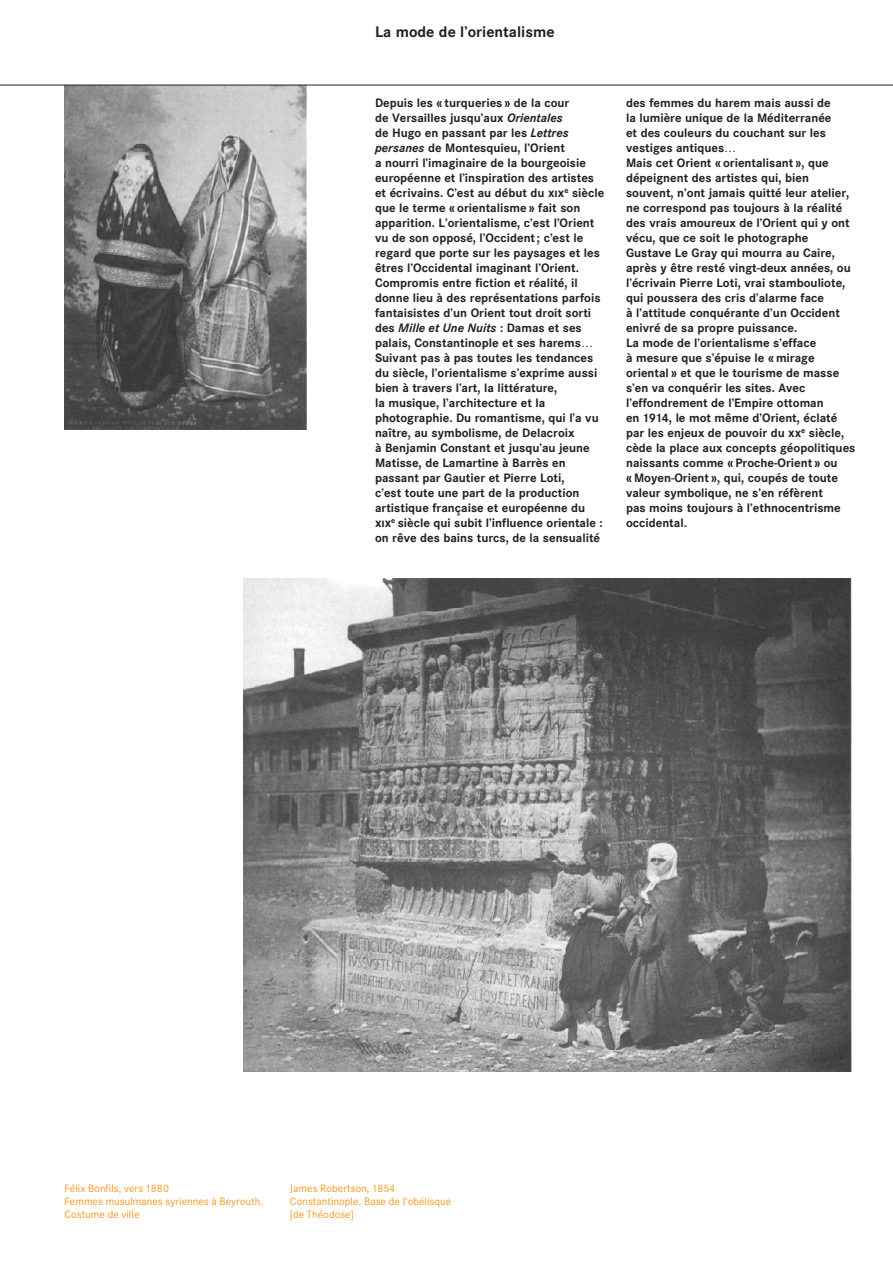
<style>
.page{position:relative;width:893px;height:1263px;background:#fff}
.page>*{position:absolute;margin:0;border:0;box-sizing:border-box;transform-origin:0 0}
.t1{font:700 15px "Corporate SBQ3";color:#231f20}
.t2{font:700 12px/15px "Corporate SBQ3";color:#231f20}
.t3{font:10.5px/12.8px "Corporate SBQ3";letter-spacing:.005em;color:#f7981d}
.s1{font-style:italic}
.s2{font-family:"Corporate Expert SBQ4"}
</style>
<div class="page">
<img style="left:64px;top:86px;width:243px;height:343px">
<img style="left:243px;top:578px;width:608px;height:493px">
<hr style="left:0;top:85px;width:892px;height:1px;background:#231f20">
<p class="t1" style="left:375px;top:23px;width:181px">La mode de l’orientalisme</p>
<p class="t2" style="left:375px;top:95px;width:231px">Depuis les « turqueries » de la cour<br>de Versailles jusqu’aux <span class="s1">Orientales<br></span>de Hugo en passant par les <span class="s1">Lettres persanes</span> de Montesquieu, l’Orient<br>a nourri l’imaginaire de la bourgeoisie européenne et l’inspiration des artistes et écrivains. C’est au début du <span class="s2">xix</span><sup>e</sup> siècle que le terme « orientalisme » fait son apparition. L’orientalisme, c’est l’Orient vu de son opposé, l’Occident ; c’est le regard que porte sur les paysages et les êtres l’Occidental imaginant l’Orient.<br>Compromis entre fiction et réalité, il donne lieu à des représentations parfois fantaisistes d’un Orient tout droit sorti des <span class="s1">Mille et Une Nuits</span> : Damas et ses palais, Constantinople et ses harems… Suivant pas à pas toutes les tendances du siècle, l’orientalisme s’exprime aussi bien à travers l’art, la littérature,<br>la musique, l’architecture et la photographie. Du romantisme, qui l’a vu naître, au symbolisme, de Delacroix<br>à Benjamin Constant et jusqu’au jeune Matisse, de Lamartine à Barrès en passant par Gautier et Pierre Loti,<br>c’est toute une part de la production artistique française et européenne du <span class="s2">xix</span><sup>e</sup> siècle qui subit l’influence orientale : on rêve des bains turcs, de la sensualité</p>
<p class="t2" style="left:626px;top:95px;width:231px">des femmes du harem mais aussi de<br>la lumière unique de la Méditerranée<br>et des couleurs du couchant sur les vestiges antiques…<br>Mais cet Orient « orientalisant », que dépeignent des artistes qui, bien souvent, n’ont jamais quitté leur atelier, ne correspond pas toujours à la réalité des vrais amoureux de l’Orient qui y ont vécu, que ce soit le photographe Gustave Le Gray qui mourra au Caire, après y être resté vingt-deux années, ou l’écrivain Pierre Loti, vrai stambouliote, qui poussera des cris d’alarme face<br>à l’attitude conquérante d’un Occident enivré de sa propre puissance.<br>La mode de l’orientalisme s’efface<br>à mesure que s’épuise le « mirage oriental » et que le tourisme de masse s’en va conquérir les sites. Avec l’effondrement de l’Empire ottoman<br>en 1914, le mot même d’Orient, éclaté par les enjeux de pouvoir du <span class="s2">xx</span><sup>e</sup> siècle, cède la place aux concepts géopolitiques naissants comme « Proche-Orient » ou<br>« Moyen-Orient », qui, coupés de toute valeur symbolique, ne s’en réfèrent<br>pas moins toujours à l’ethnocentrisme occidental.</p>
<p class="t3" style="left:64px;top:1182px;width:200px">Félix Bonfils, vers 1880<br>Femmes musulmanes syriennes à Beyrouth.<br>Costume de ville</p>
<p class="t3" style="left:290px;top:1182px;width:163px">James Robertson, 1854<br>Constantinople. Base de l’obélisque [de Théodose]</p>
</div>
